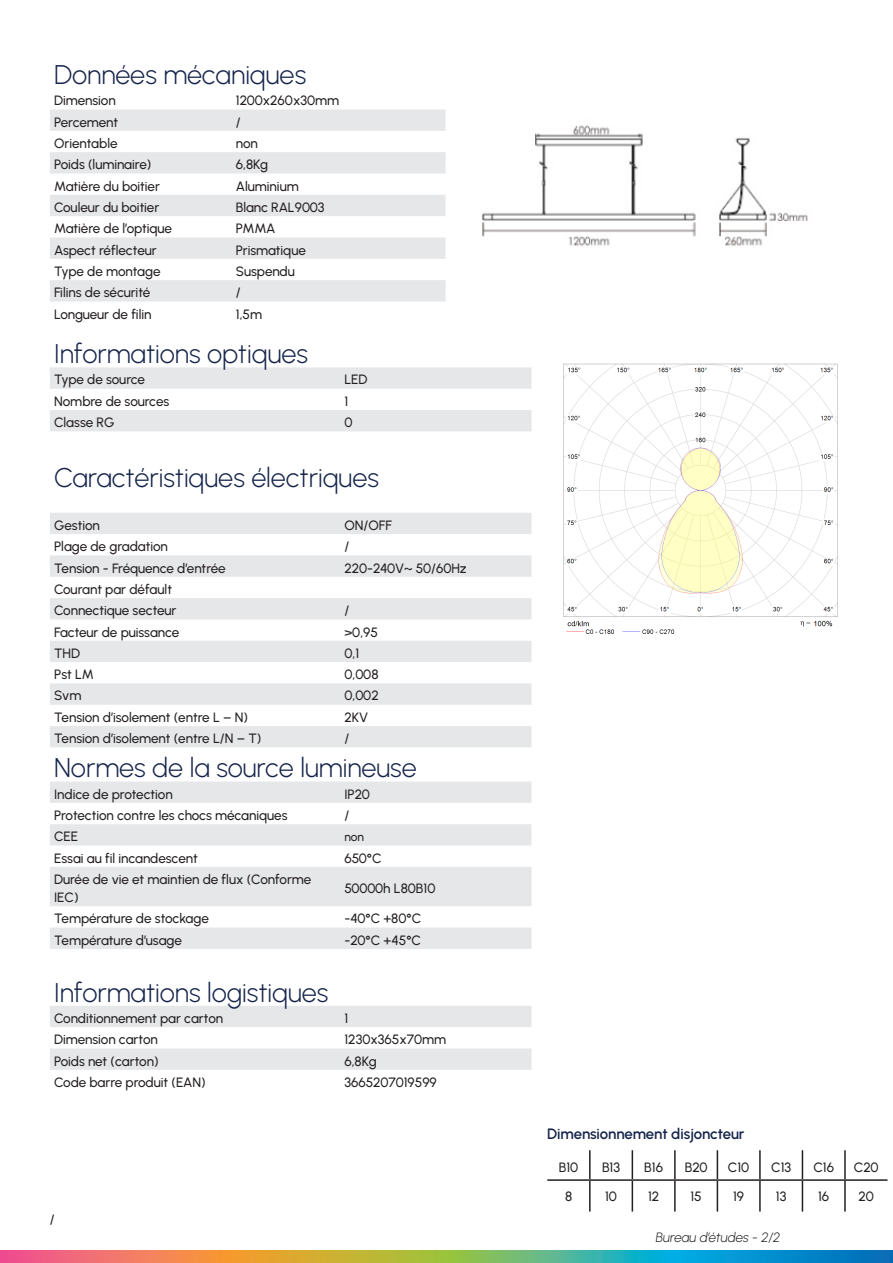
<style>
.page{position:relative;width:893px;height:1263px;background:#fff}
.page>*{position:absolute;margin:0;border:0;box-sizing:border-box;transform-origin:0 0}
.t1{font:300 27px "Urbanist";color:#15244b}
.Texte_courant{font:600 15px "Urbanist";letter-spacing:-.01em;color:#15244b}
.Texte_courant-2{font:500 13.5px/18px "Urbanist";letter-spacing:-.005em;color:#231f20}
.Texte_courant-3{font:italic 300 13.5px "Urbanist";color:#231f20}
.Texte_courant-4{font:500 12px "Urbanist";color:#231f20}
</style>
<div class="page">
<img style="left:482px;top:125px;width:326px;height:121px">
<svg style="left:50px;top:367px;width:481px;height:64px"></svg>
<svg style="left:50px;top:513px;width:481px;height:234px;fill:#e6e7e9"></svg>
<svg style="left:50px;top:781px;width:481px;height:289px"></svg>
<svg style="left:50px;top:109px;width:396px;height:192px;fill:#e6e7e9"></svg>
<hr style="left:589px;top:1150px;width:2px;height:29px;background:#231f20">
<svg style="left:632px;top:1150px;width:1px;height:29px"></svg>
<hr style="left:674px;top:1150px;width:2px;height:29px;background:#231f20">
<svg style="left:717px;top:1150px;width:1px;height:29px"></svg>
<hr style="left:759px;top:1150px;width:2px;height:29px;background:#231f20">
<svg style="left:802px;top:1150px;width:1px;height:29px"></svg>
<hr style="left:844px;top:1150px;width:2px;height:29px;background:#231f20">
<hr style="left:547px;top:1179px;width:43px;height:2px;background:#231f20">
<hr style="left:590px;top:1179px;width:42px;height:2px;background:#231f20">
<hr style="left:589px;top:1181px;width:2px;height:30px;background:#231f20">
<hr style="left:632px;top:1179px;width:43px;height:2px;background:#231f20">
<hr style="left:632px;top:1181px;width:1px;height:30px;background:#231f20">
<hr style="left:675px;top:1179px;width:42px;height:2px;background:#231f20">
<hr style="left:674px;top:1181px;width:2px;height:30px;background:#231f20">
<hr style="left:717px;top:1179px;width:43px;height:2px;background:#231f20">
<hr style="left:717px;top:1181px;width:1px;height:30px;background:#231f20">
<hr style="left:760px;top:1179px;width:42px;height:2px;background:#231f20">
<hr style="left:759px;top:1181px;width:2px;height:30px;background:#231f20">
<hr style="left:802px;top:1179px;width:43px;height:2px;background:#231f20">
<hr style="left:802px;top:1181px;width:1px;height:30px;background:#231f20">
<hr style="left:845px;top:1179px;width:42px;height:2px;background:#231f20">
<hr style="left:844px;top:1181px;width:2px;height:30px;background:#231f20">
<img style="left:563px;top:363px;width:275px;height:271px">
<svg style="left:0;top:1250px;width:893px;height:13px"></svg>
<p class="t1" style="left:54px;top:57px;width:254px">Données mécaniques</p>
<p class="Texte_courant-2" style="left:54px;top:91px;width:63px">Dimension</p>
<p class="Texte_courant-2" style="left:236px;top:91px;width:105px">1200x260x30mm</p>
<p class="Texte_courant-2" style="left:54px;top:112px;width:66px">Percement</p>
<p class="Texte_courant-2" style="left:236px;top:112px;width:6px">/</p>
<p class="Texte_courant-2" style="left:54px;top:134px;width:65px">Orientable</p>
<p class="Texte_courant-2" style="left:236px;top:134px;width:23px">non</p>
<p class="Texte_courant-2" style="left:54px;top:155px;width:99px">Poids (luminaire)</p>
<p class="Texte_courant-2" style="left:236px;top:155px;width:34px">6,8Kg</p>
<p class="Texte_courant-2" style="left:54px;top:176px;width:107px">Matière du boitier</p>
<p class="Texte_courant-2" style="left:236px;top:176px;width:64px">Aluminium</p>
<p class="Texte_courant-2" style="left:54px;top:198px;width:107px">Couleur du boitier</p>
<p class="Texte_courant-2" style="left:236px;top:198px;width:90px">Blanc RAL9003</p>
<p class="Texte_courant-2" style="left:54px;top:219px;width:119px">Matière de l’optique</p>
<p class="Texte_courant-2" style="left:236px;top:219px;width:41px">PMMA</p>
<p class="Texte_courant-2" style="left:54px;top:240px;width:104px">Aspect réflecteur</p>
<p class="Texte_courant-2" style="left:236px;top:240px;width:71px">Prismatique</p>
<p class="Texte_courant-2" style="left:54px;top:262px;width:108px">Type de montage</p>
<p class="Texte_courant-2" style="left:236px;top:262px;width:60px">Suspendu</p>
<p class="Texte_courant-2" style="left:54px;top:283px;width:98px">Filins de sécurité</p>
<p class="Texte_courant-2" style="left:236px;top:283px;width:6px">/</p>
<p class="Texte_courant-2" style="left:54px;top:304px;width:99px">Longueur de filin</p>
<p class="Texte_courant-2" style="left:236px;top:304px;width:28px">1,5m</p>
<p class="t1" style="left:54px;top:336px;width:255px">Informations optiques</p>
<p class="Texte_courant-2" style="left:54px;top:370px;width:92px">Type de source</p>
<p class="Texte_courant-2" style="left:344px;top:370px;width:25px">LED</p>
<p class="Texte_courant-2" style="left:54px;top:392px;width:117px">Nombre de sources</p>
<p class="Texte_courant-2" style="left:344px;top:392px;width:5px">1</p>
<p class="Texte_courant-2" style="left:54px;top:413px;width:62px">Classe RG</p>
<p class="Texte_courant-2" style="left:344px;top:413px;width:10px">0</p>
<p class="t1" style="left:54px;top:460px;width:326px">Caractéristiques électriques</p>
<p class="Texte_courant-2" style="left:54px;top:516px;width:47px">Gestion</p>
<p class="Texte_courant-2" style="left:344px;top:516px;width:49px">ON/OFF</p>
<p class="Texte_courant-2" style="left:54px;top:537px;width:115px">Plage de gradation</p>
<p class="Texte_courant-2" style="left:344px;top:537px;width:6px">/</p>
<p class="Texte_courant-2" style="left:54px;top:558px;width:173px">Tension - Fréquence d’entrée</p>
<p class="Texte_courant-2" style="left:344px;top:558px;width:124px">220-240V~ 50/60Hz</p>
<p class="Texte_courant-2" style="left:54px;top:580px;width:119px">Courant par défault</p>
<p class="Texte_courant-2" style="left:54px;top:601px;width:124px">Connectique secteur</p>
<p class="Texte_courant-2" style="left:344px;top:601px;width:6px">/</p>
<p class="Texte_courant-2" style="left:54px;top:622px;width:127px">Facteur de puissance</p>
<p class="Texte_courant-2" style="left:344px;top:622px;width:35px">&gt;0,95</p>
<p class="Texte_courant-2" style="left:54px;top:644px;width:28px">THD</p>
<p class="Texte_courant-2" style="left:344px;top:644px;width:16px">0,1</p>
<p class="Texte_courant-2" style="left:54px;top:665px;width:41px">Pst LM</p>
<p class="Texte_courant-2" style="left:344px;top:665px;width:36px">0,008</p>
<p class="Texte_courant-2" style="left:54px;top:686px;width:29px">Svm</p>
<p class="Texte_courant-2" style="left:344px;top:686px;width:36px">0,002</p>
<p class="Texte_courant-2" style="left:54px;top:708px;width:195px">Tension d’isolement (entre L – N)</p>
<p class="Texte_courant-2" style="left:344px;top:708px;width:25px">2KV</p>
<p class="Texte_courant-2" style="left:54px;top:729px;width:209px">Tension d’isolement (entre L/N – T)</p>
<p class="Texte_courant-2" style="left:344px;top:729px;width:6px">/</p>
<p class="t1" style="left:54px;top:750px;width:364px">Normes de la source lumineuse</p>
<p class="Texte_courant-2" style="left:54px;top:784px;width:120px">Indice de protection</p>
<p class="Texte_courant-2" style="left:344px;top:784px;width:27px">IP20</p>
<p class="Texte_courant-2" style="left:54px;top:806px;width:235px">Protection contre les chocs mécaniques</p>
<p class="Texte_courant-2" style="left:344px;top:806px;width:6px">/</p>
<p class="Texte_courant-2" style="left:54px;top:827px;width:26px">CEE</p>
<p class="Texte_courant-4" style="left:344px;top:828px;width:21px">non</p>
<p class="Texte_courant-2" style="left:54px;top:848px;width:145px">Essai au fil incandescent</p>
<p class="Texte_courant-2" style="left:344px;top:848px;width:39px">650°C</p>
<p class="Texte_courant-2" style="left:54px;top:870px;width:259px">Durée de vie et maintien de flux (Conforme<br>IEC)</p>
<p class="Texte_courant-2" style="left:344px;top:879px;width:93px">50000h L80B10</p>
<p class="Texte_courant-2" style="left:54px;top:909px;width:156px">Température de stockage</p>
<p class="Texte_courant-2" style="left:344px;top:909px;width:78px">-40°C +80°C</p>
<p class="Texte_courant-2" style="left:54px;top:930px;width:129px">Température d’usage</p>
<p class="Texte_courant-2" style="left:344px;top:930px;width:78px">-20°C +45°C</p>
<p class="t1" style="left:54px;top:975px;width:276px">Informations logistiques</p>
<p class="Texte_courant-2" style="left:54px;top:1009px;width:171px">Conditionnement par carton</p>
<p class="Texte_courant-2" style="left:344px;top:1009px;width:5px">1</p>
<p class="Texte_courant-2" style="left:54px;top:1030px;width:105px">Dimension carton</p>
<p class="Texte_courant-2" style="left:344px;top:1030px;width:103px">1230x365x70mm</p>
<p class="Texte_courant-2" style="left:54px;top:1051px;width:106px">Poids net (carton)</p>
<p class="Texte_courant-2" style="left:344px;top:1051px;width:34px">6,8Kg</p>
<p class="Texte_courant-2" style="left:54px;top:1073px;width:153px">Code barre produit (EAN)</p>
<p class="Texte_courant-2" style="left:344px;top:1073px;width:94px">3665207019599</p>
<p class="Texte_courant-2" style="left:50px;top:1210px;width:6px">/</p>
<p class="Texte_courant" style="left:547px;top:1123px;width:199px">Dimensionnement disjoncteur</p>
<p class="Texte_courant-2" style="left:559px;top:1157px;width:21px">B10</p>
<p class="Texte_courant-2" style="left:602px;top:1157px;width:20px">B13</p>
<p class="Texte_courant-2" style="left:644px;top:1157px;width:20px">B16</p>
<p class="Texte_courant-2" style="left:685px;top:1157px;width:24px">B20</p>
<p class="Texte_courant-2" style="left:728px;top:1157px;width:23px">C10</p>
<p class="Texte_courant-2" style="left:771px;top:1157px;width:22px">C13</p>
<p class="Texte_courant-2" style="left:813px;top:1157px;width:22px">C16</p>
<p class="Texte_courant-2" style="left:854px;top:1157px;width:26px">C20</p>
<p class="Texte_courant-2" style="left:565px;top:1187px;width:9px">8</p>
<p class="Texte_courant-2" style="left:605px;top:1187px;width:13px">10</p>
<p class="Texte_courant-2" style="left:648px;top:1187px;width:13px">12</p>
<p class="Texte_courant-2" style="left:690px;top:1187px;width:13px">15</p>
<p class="Texte_courant-2" style="left:733px;top:1187px;width:12px">19</p>
<p class="Texte_courant-2" style="left:776px;top:1187px;width:12px">13</p>
<p class="Texte_courant-2" style="left:818px;top:1187px;width:13px">16</p>
<p class="Texte_courant-2" style="left:859px;top:1187px;width:17px">20</p>
<p class="Texte_courant-3" style="left:656px;top:1228px;width:126px">Bureau d’études - 2/2</p>
</div>
